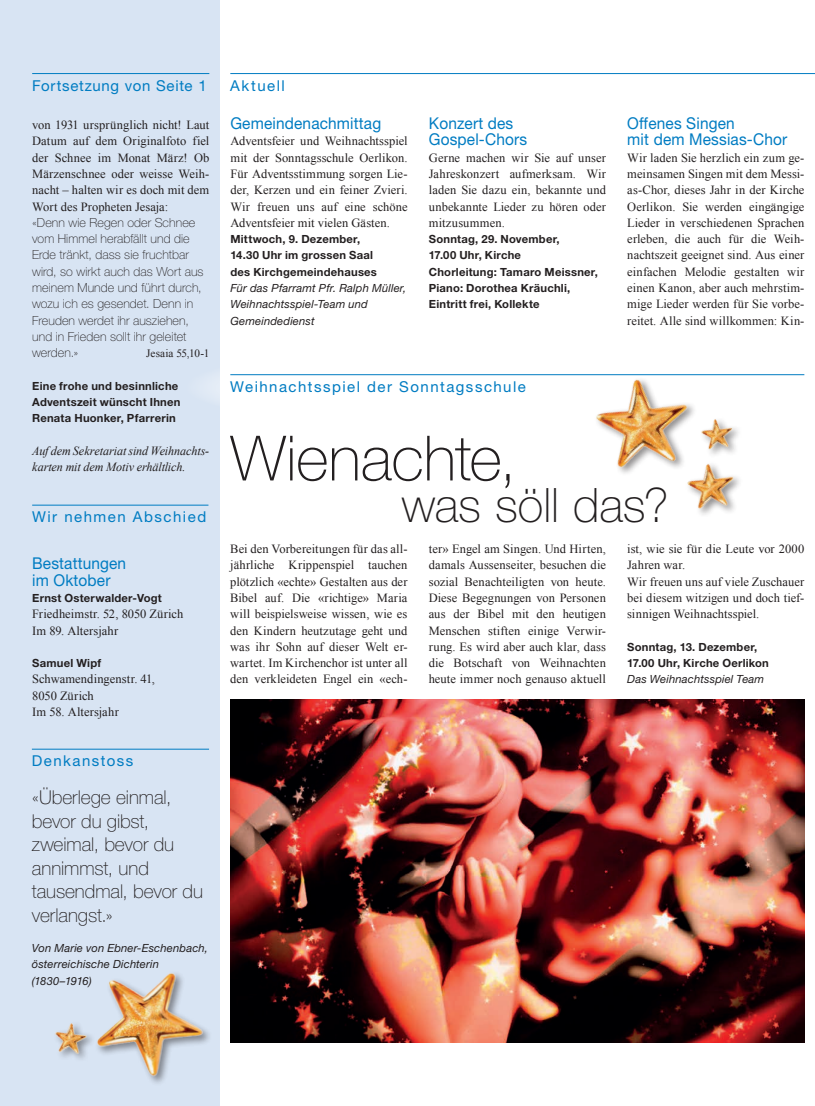
<style>
.page{position:relative;width:815px;height:1106px;background:#fff}
.page>*{position:absolute;margin:0;border:0;box-sizing:border-box;transform-origin:0 0}
.t1{font:100 62.5px "Helvetica Neue LT Std";letter-spacing:-.005em;color:#231f20}
.t2{font:100 47.5px "Helvetica Neue LT Std";letter-spacing:-.005em;color:#231f20}
.t3{font:100 19.12px/23.5px "Helvetica Neue LT Std";letter-spacing:-.005em;color:#231f20}
.t4{font:16.25px/16.2px "Helvetica Neue LT Std";letter-spacing:.01em;color:#007cc2;scale:.95 1}
.t5{font:15px "Helvetica Neue LT Std";letter-spacing:.095em;color:#007cc2}
.t6{font:15px "Helvetica Neue LT Std";letter-spacing:.045em;color:#007cc2}
.t7{font:12.5px/16.2px "Times New Roman";letter-spacing:.005em;color:#231f20;text-align:justify}
.t8{font:100 12.5px/16.2px "Helvetica Neue LT Std";letter-spacing:.005em;color:#231f20}
.t9{font:italic 12.5px/16.2px "Times New Roman";letter-spacing:-.01em;color:#231f20}
.t10{font:700 11.25px/16.2px "Helvetica Neue LT Std";letter-spacing:.02em;color:#231f20}
.t11{font:italic 11.25px/16.2px "Helvetica Neue LT Std";letter-spacing:.015em;color:#231f20}
.t12{font:11.25px "Times New Roman";letter-spacing:.005em;color:#231f20}
</style>
<div class="page">
<div style="left:0;top:0;width:220px;height:1106px;background:#d8e4f3"></div>
<hr style="left:32px;top:749px;width:177px;height:1px;background:#007cc2">
<hr style="left:32px;top:73px;width:177px;height:1px;background:#007cc2">
<hr style="left:230px;top:73px;width:585px;height:1px;background:#007cc2">
<div style="left:185px;top:357px;width:265px;height:59px;background:#fff;border-radius:50%"></div>
<hr style="left:230px;top:374px;width:574px;height:1px;background:#007cc2">
<img style="left:578px;top:374px;width:120px;height:100px">
<img style="left:230px;top:699px;width:574px;height:343px">
<img style="left:695px;top:411px;width:42px;height:41px">
<hr style="left:32px;top:505px;width:176px;height:1px;background:#007cc2">
<div style="left:95px;top:970px;width:117px;height:115px;background:#231f20;opacity:.5"></div>
<img style="left:95px;top:970px;width:116px;height:108px">
<div style="left:53px;top:1020px;width:44px;height:43px;background:#231f20;opacity:.5"></div>
<img style="left:53px;top:1020px;width:37px;height:35px">
<img style="left:678px;top:452px;width:61px;height:61px">
<p class="t6" style="left:32px;top:77px;width:176px">Fortsetzung von Seite 1</p>
<p class="t7" style="left:32px;top:116px;width:179px">von 1931 ursprünglich nicht! Laut Datum auf dem Originalfoto fiel der Schnee im Monat März! Ob Märzenschnee oder weisse Weih&shy;nacht – halten wir es doch mit dem Wort des Propheten Jesaja:</p>
<p class="t8" style="left:32px;top:214px;width:173px">«Denn wie Regen oder Schnee vom Himmel herabfällt und die<br>Erde tränkt, dass sie fruchtbar wird, so wirkt auch das Wort aus meinem Munde und führt durch, wozu ich es gesendet. Denn in<br>Freuden werdet ihr ausziehen, und in Frieden sollt ihr geleitet werden.»</p>
<p class="t12" style="left:146px;top:346px;width:65px">Jesaia 55,10-1</p>
<p class="t10" style="left:32px;top:377px;width:150px">Eine frohe und besinnliche<br>Adventszeit wünscht Ihnen<br>Renata Huonker, Pfarrerin</p>
<p class="t9" style="left:32px;top:442px;width:179px">Auf dem Sekretariat sind Weihnachts&shy;karten mit dem Motiv erhältlich.</p>
<p class="t5" style="left:32px;top:508px;width:176px">Wir nehmen Abschied</p>
<h3 class="t4" style="left:32px;top:555px;width:101px">Bestattungen im Oktober</h3>
<p class="t10" style="left:32px;top:589px;width:131px">Ernst Osterwalder-Vogt</p>
<p class="t7" style="left:32px;top:605px;width:153px">Friedheimstr. 52, 8050 Zürich<br>Im 89. Altersjahr</p>
<p class="t10" style="left:32px;top:654px;width:70px">Samuel Wipf</p>
<p class="t7" style="left:32px;top:671px;width:124px;text-align:left">Schwamendingenstr. 41,<br>8050 Zürich<br>Im 58. Altersjahr</p>
<p class="t5" style="left:32px;top:752px;width:103px">Denkanstoss</p>
<h3 class="t3" style="left:32px;top:785px;width:173px">«Überlege einmal, bevor du gibst, zweimal, bevor du annimmst, und tausendmal, bevor du verlangst.»</h3>
<p class="t11" style="left:32px;top:939px;width:178px">Von Marie von Ebner-Eschenbach, österreichische Dichterin (1830–1916)</p>
<p class="t5" style="left:230px;top:77px;width:56px">Aktuell</p>
<h3 class="t4" style="left:230px;top:115px;width:160px">Gemeindenachmittag</h3>
<p class="t7" style="left:230px;top:133px;width:179px">Adventsfeier und Weihnachtsspiel mit der Sonntagsschule Oerlikon.<br>Für Adventsstimmung sorgen Lie&shy;der, Kerzen und ein feiner Zvieri.<br>Wir freuen uns auf eine schöne Adventsfeier mit vielen Gästen.</p>
<p class="t10" style="left:230px;top:231px;width:148px">Mittwoch, 9. Dezember,<br>14.30 Uhr im grossen Saal des Kirchgemeindehauses</p>
<p class="t11" style="left:230px;top:280px;width:177px">Für das Pfarramt Pfr. Ralph Müller,<br>Weihnachtsspiel-Team und<br>Gemeindedienst</p>
<h3 class="t4" style="left:429px;top:115px;width:105px">Konzert des<br>Gospel-Chors</h3>
<p class="t7" style="left:429px;top:149px;width:179px">Gerne machen wir Sie auf unser Jahreskonzert aufmerksam. Wir laden Sie dazu ein, bekannte und unbekannte Lieder zu hören oder mitzusummen.</p>
<p class="t10" style="left:429px;top:231px;width:171px">Sonntag, 29. November,<br>17.00 Uhr, Kirche<br>Chorleitung: Tamaro Meissner,<br>Piano: Dorothea Kräuchli,<br>Eintritt frei, Kollekte</p>
<h3 class="t4" style="left:627px;top:115px;width:170px">Offenes Singen<br>mit dem Messias-Chor</h3>
<p class="t7" style="left:627px;top:149px;width:179px">Wir laden Sie herzlich ein zum ge&shy;meinsamen Singen mit dem Messi&shy;as-Chor, dieses Jahr in der Kirche Oerlikon. Sie werden eingängige Lieder in verschiedenen Sprachen erleben, die auch für die Weih&shy;nachtszeit geeignet sind. Aus einer einfachen Melodie gestalten wir einen Kanon, aber auch mehrstim&shy;mige Lieder werden für Sie vorbe&shy;reitet. Alle sind willkommen: Kin-</p>
<p class="t5" style="left:230px;top:378px;width:297px">Weihnachtsspiel der Sonntagsschule</p>
<h1 class="t1" style="left:230px;top:422px;width:288px">Wienachte,</h1>
<h2 class="t2" style="left:402px;top:478px;width:268px">was söll das?</h2>
<p class="t7" style="left:429px;top:540px;width:179px">ter» Engel am Singen. Und Hirten, damals Aussenseiter, besuchen die sozial Benachteiligten von heute.<br>Diese Begegnungen von Personen aus der Bibel mit den heutigen Menschen stiften einige Verwir&shy;rung. Es wird aber auch klar, dass die Botschaft von Weihnachten heute immer noch genauso aktuell</p>
<p class="t7" style="left:627px;top:540px;width:179px;text-align:left">ist, wie sie für die Leute vor 2000<br>Jahren war.<br>Wir freuen uns auf viele Zuschauer bei diesem witzigen und doch tief&shy;sinnigen Weihnachtsspiel.</p>
<p class="t7" style="left:230px;top:540px;width:179px">Bei den Vorbereitungen für das all&shy;jährliche Krippenspiel tauchen plötzlich «echte» Gestalten aus der Bibel auf. Die «richtige» Maria will beispielsweise wissen, wie es den Kindern heutzutage geht und was ihr Sohn auf dieser Welt er&shy;wartet. Im Kirchenchor ist unter all den verkleideten Engel ein «ech-</p>
<p class="t10" style="left:627px;top:638px;width:143px">Sonntag, 13. Dezember,<br>17.00 Uhr, Kirche Oerlikon</p>
<p class="t11" style="left:627px;top:671px;width:139px">Das Weihnachtsspiel Team</p>
</div>
